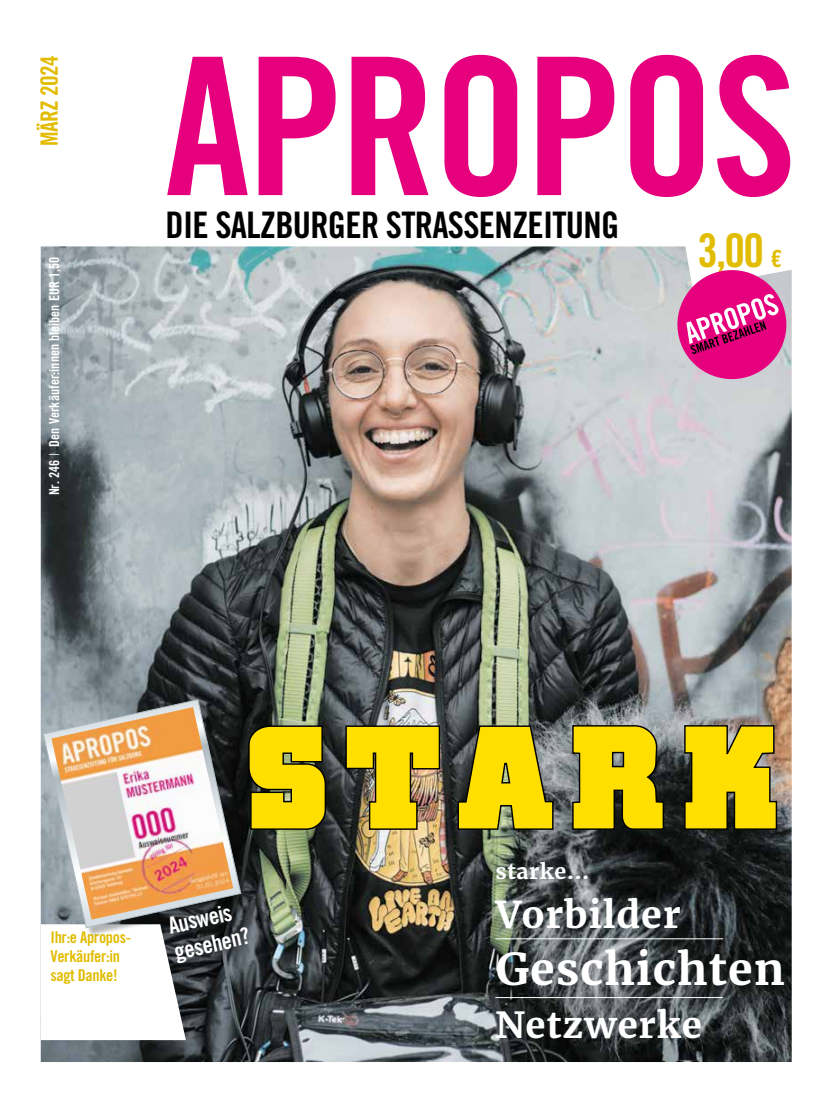
<style>
.page{position:relative;width:833px;height:1117px;background:#fff}
.page>*{position:absolute;margin:0;border:0;box-sizing:border-box;transform-origin:0 0}
.t1{font:191.5px "Trade Gothic LT Std Bd Cn 20";letter-spacing:-.015em;color:#e6007d}
.t2{font:46.38px "Trade Gothic LT Std Bd Cn 20";color:#e1bc00}
.t3{font:700 43.75px "Merriweather";letter-spacing:.02em;color:#fff}
.t4{font:700 36.88px "Merriweather";letter-spacing:.02em;color:#fff}
.t5{font:36.5px "Trade Gothic LT Std Bd Cn 20";letter-spacing:-.02em;color:#000}
.t6{font:700 35.88px "Merriweather";letter-spacing:.02em;color:#fff}
.t7{font:23.88px "Trade Gothic LT Std Bd Cn 20";letter-spacing:-.02em;color:#e1bc00}
.t8{font:23.25px/26.8px "Trade Gothic LT Std Bd Cn 20";color:#fff}
.t9{font:700 21px "Merriweather";letter-spacing:.02em;color:#fff}
.t10{font:16.25px/18.8px "Trade Gothic LT Std Bd Cn 20";letter-spacing:-.02em;color:#e1bc00}
.t11{font:13.75px "Trade Gothic LT Std Bd Cn 20";color:#fff}
.s1{font-family:"Trade Gothic LT Std";font-weight:300}
.s2{font-size:23.62px}
</style>
<div class="page">
<img style="left:41px;top:246px;width:750px;height:815px">
<svg style="left:41px;top:924px;width:145px;height:115px"></svg>
<svg style="left:670px;top:263px;width:122px;height:123px;background:#db63a6"></svg>
<div style="left:45px;top:701px;width:205px;height:236px;background:#000;opacity:.3"></div>
<svg style="left:43px;top:699px;width:198px;height:229px;background:#666c70"></svg>
<img style="left:51px;top:707px;width:182px;height:212px">
<hr style="left:495px;top:938px;width:228px;height:1px;background:#fff">
<hr style="left:495px;top:996px;width:228px;height:1px;background:#fff">
<svg style="left:247px;top:723px;width:531px;height:107px;background:#b9a51c"></svg>
<h3 class="t7" style="left:35px;top:146px;width:93px;rotate:-90deg">MÄRZ 2024</h3>
<p class="t11" style="left:46px;top:495px;width:240px;rotate:-90deg">Nr. 246 <span class="s1">|</span> Den Verkäufer:innen bleiben EUR 1,50</p>
<h1 class="t1" style="left:165px;top:10px;width:633px">APROPOS</h1>
<h3 class="t5" style="left:165px;top:203px;width:455px">DIE SALZBURGER STRASSENZEITUNG</h3>
<h2 class="t2" style="left:697px;top:222px;width:86px">3,00 <span class="s2">€</span></h2>
<p class="t10" style="left:50px;top:927px;width:82px">Ihr:e Apropos-<br>Verkäufer:in sagt Danke!</p>
<h3 class="t8" style="left:166px;top:911px;width:78px;rotate:-12deg">Ausweis gesehen?</h3>
<h3 class="t9" style="left:495px;top:858px;width:96px">starke…</h3>
<h3 class="t4" style="left:495px;top:891px;width:187px">Vorbilder</h3>
<h3 class="t3" style="left:495px;top:941px;width:291px">Geschichten</h3>
<h3 class="t6" style="left:495px;top:1001px;width:208px">Netzwerke</h3>
</div>
